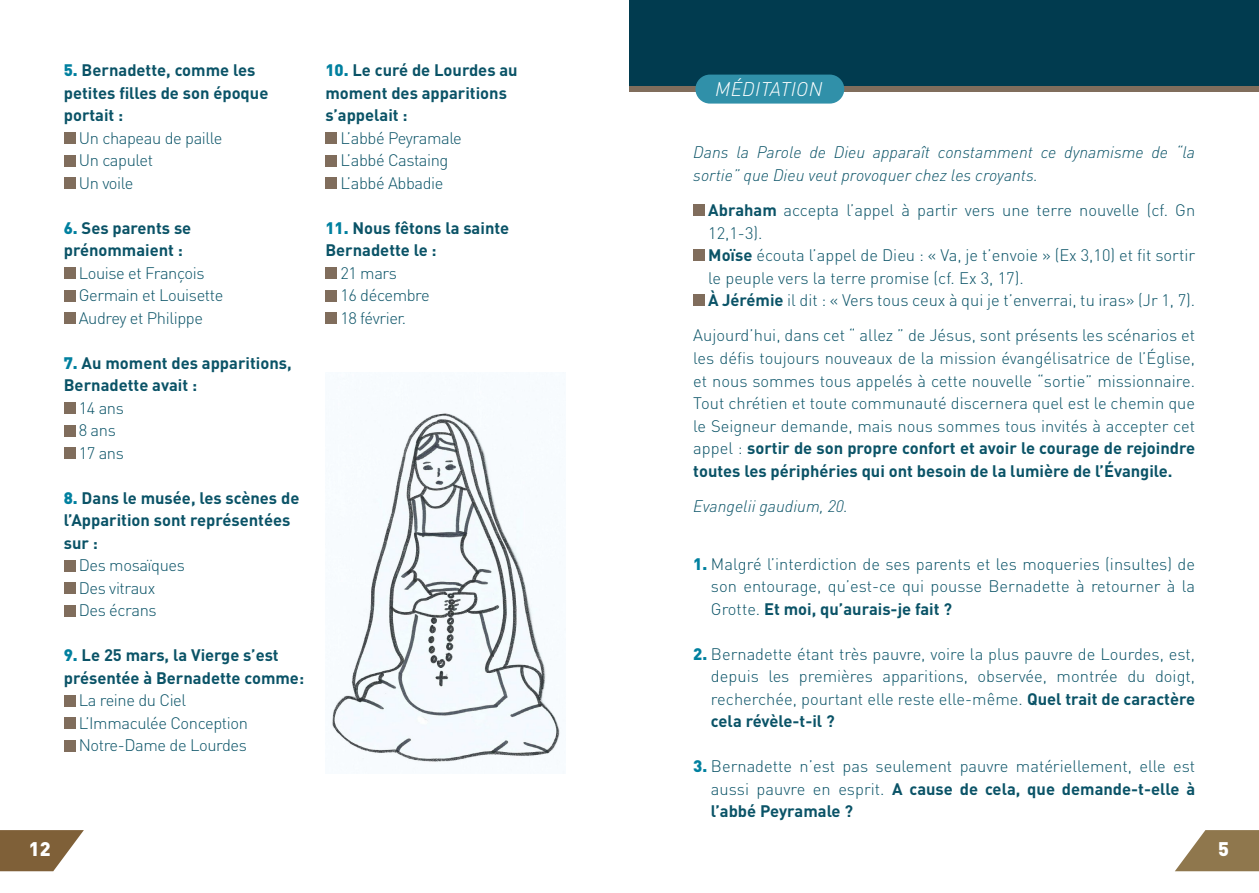
<style>
.page{position:relative;width:1259px;height:893px;background:#fff}
.page>*{position:absolute;margin:0;border:0;box-sizing:border-box;transform-origin:0 0}
.t1{font:italic 300 19.5px "DIN Pro";letter-spacing:.02em;color:#fff}
.t2{font:900 19.5px "DIN Pro";color:#fff}
.t3{font:300 16.5px/22.5px "DIN Pro";letter-spacing:-.01em;color:#0a5367}
.t4{font:700 16.5px/22.5px "DIN Pro";color:#0a5367}
.t5{font:italic 300 16.5px/22.5px "DIN Pro";color:#0a5367}
.s1{font-weight:900;color:#00809f}
.s2{font-weight:700}
</style>
<div class="page">
<svg style="left:1175px;top:830px;width:84px;height:41px"></svg>
<svg style="left:0;top:830px;width:84px;height:41px"></svg>
<div style="left:693px;top:205px;width:12px;height:11px;background:#806d5c"></div>
<div style="left:693px;top:250px;width:12px;height:11px;background:#806d5c"></div>
<div style="left:693px;top:295px;width:12px;height:11px;background:#806d5c"></div>
<div style="left:629px;top:0;width:630px;height:86px;background:#013b4f"></div>
<div style="left:629px;top:86px;width:630px;height:6px;background:#806d5c"></div>
<div style="left:695px;top:75px;width:149px;height:29px;background:#3090a9;border-radius:14px"></div>
<div style="left:64px;top:132px;width:11px;height:12px;background:#806d5c"></div>
<div style="left:64px;top:155px;width:11px;height:11px;background:#806d5c"></div>
<div style="left:64px;top:177px;width:11px;height:12px;background:#806d5c"></div>
<div style="left:64px;top:267px;width:11px;height:12px;background:#806d5c"></div>
<div style="left:64px;top:290px;width:11px;height:11px;background:#806d5c"></div>
<div style="left:64px;top:312px;width:11px;height:12px;background:#806d5c"></div>
<div style="left:64px;top:402px;width:11px;height:12px;background:#806d5c"></div>
<div style="left:64px;top:425px;width:11px;height:11px;background:#806d5c"></div>
<div style="left:64px;top:447px;width:11px;height:12px;background:#806d5c"></div>
<div style="left:64px;top:560px;width:11px;height:11px;background:#806d5c"></div>
<div style="left:64px;top:582px;width:11px;height:12px;background:#806d5c"></div>
<div style="left:64px;top:605px;width:11px;height:11px;background:#806d5c"></div>
<div style="left:64px;top:695px;width:11px;height:11px;background:#806d5c"></div>
<div style="left:64px;top:717px;width:11px;height:12px;background:#806d5c"></div>
<div style="left:64px;top:740px;width:11px;height:11px;background:#806d5c"></div>
<div style="left:325px;top:132px;width:12px;height:12px;background:#806d5c"></div>
<div style="left:325px;top:155px;width:12px;height:11px;background:#806d5c"></div>
<div style="left:325px;top:177px;width:12px;height:12px;background:#806d5c"></div>
<div style="left:325px;top:267px;width:12px;height:12px;background:#806d5c"></div>
<div style="left:325px;top:290px;width:12px;height:11px;background:#806d5c"></div>
<div style="left:325px;top:312px;width:12px;height:12px;background:#806d5c"></div>
<img style="left:331px;top:412px;width:229px;height:351px">
<p class="t4" style="left:64px;top:59px;width:206px"><span class="s1">5.</span> Bernadette, comme les petites filles de son époque portait :</p>
<p class="t3" style="left:79px;top:126px;width:145px">Un chapeau de paille<br>Un capulet<br>Un voile</p>
<p class="t4" style="left:64px;top:216px;width:129px"><span class="s1">6.</span> Ses parents se prénommaient :</p>
<p class="t3" style="left:79px;top:261px;width:146px">Louise et François<br>Germain et Louisette<br>Audrey et Philippe</p>
<p class="t4" style="left:64px;top:351px;width:229px"><span class="s1">7.</span> Au moment des apparitions,<br>Bernadette avait :</p>
<p class="t3" style="left:79px;top:396px;width:47px">14 ans<br>8 ans<br>17 ans</p>
<p class="t4" style="left:64px;top:486px;width:237px"><span class="s1">8.</span> Dans le musée, les scènes de l’Apparition sont représentées sur :</p>
<p class="t3" style="left:79px;top:554px;width:108px">Des mosaïques<br>Des vitraux<br>Des écrans</p>
<p class="t4" style="left:64px;top:643px;width:242px"><span class="s1">9.</span> Le 25 mars, la Vierge s’est présentée à Bernadette comme:</p>
<p class="t3" style="left:79px;top:689px;width:171px">La reine du Ciel<br>L’Immaculée Conception<br>Notre-Dame de Lourdes</p>
<p class="t4" style="left:325px;top:59px;width:194px"><span class="s1">10.</span> Le curé de Lourdes au moment des apparitions s’appelait :</p>
<p class="t3" style="left:340px;top:126px;width:123px">L’abbé Peyramale<br>L’abbé Castaing<br>L’abbé Abbadie</p>
<p class="t4" style="left:325px;top:216px;width:185px"><span class="s1">11.</span> Nous fêtons la sainte<br>Bernadette le :</p>
<p class="t3" style="left:340px;top:261px;width:91px">21 mars<br>16 décembre<br>18 février.</p>
<p class="t1" style="left:715px;top:74px;width:109px">MÉDITATION</p>
<p class="t5" style="left:693px;top:140px;width:503px">Dans la Parole de Dieu apparaît constamment ce dynamisme de “la sortie” que Dieu veut provoquer chez les croyants.</p>
<p class="t3" style="left:708px;top:198px;width:488px"><span class="s2">Abraham</span> accepta l’appel à partir vers une terre nouvelle (cf. Gn 12,1-3).<br><span class="s2">Moïse</span> écouta l’appel de Dieu : « Va, je t’envoie » (Ex 3,10) et fit sortir le peuple vers la terre promise (cf. Ex 3, 17).<br><span class="s2">À Jérémie</span> il dit : « Vers tous ceux à qui je t’enverrai, tu iras» (Jr 1, 7).</p>
<p class="t3" style="left:693px;top:324px;width:503px;text-align:justify">Aujourd’hui, dans cet “ allez ” de Jésus, sont présents les scénarios et les défis toujours nouveaux de la mission évangélisatrice de l’Église, et nous sommes tous appelés à cette nouvelle “sortie” missionnaire.<br>Tout chrétien et toute communauté discernera quel est le chemin que le Seigneur demande, mais nous sommes tous invités à accepter cet appel : <span class="s2">sortir de son propre confort et avoir le courage de rejoindre toutes les périphéries qui ont besoin de la lumière de l’Évangile.</span></p>
<p class="t5" style="left:693px;top:493px;width:156px">Evangelii gaudium, 20.</p>
<p class="t3" style="left:711px;top:552px;width:486px;text-align:justify;text-indent:-18px"><span class="s1">1.</span> Malgré l’interdiction de ses parents et les moqueries (insultes) de son entourage, qu’est-ce qui pousse Bernadette à retourner à la Grotte. <span class="s2">Et moi, qu’aurais-je fait ?</span></p>
<p class="t3" style="left:711px;top:642px;width:486px;text-align:justify;text-indent:-18px"><span class="s1">2.</span> Bernadette étant très pauvre, voire la plus pauvre de Lourdes, est, depuis les premières apparitions, observée, montrée du doigt, recherchée, pourtant elle reste elle-même. <span class="s2">Quel trait de caractère cela révèle-t-il ?</span></p>
<p class="t3" style="left:711px;top:754px;width:486px;text-align:justify;text-indent:-18px"><span class="s1">3.</span> Bernadette n’est pas seulement pauvre matériellement, elle est aussi pauvre en esprit. <span class="s2">A cause de cela, que demande-t-elle à l’abbé Peyramale ?</span></p>
<p class="t2" style="left:29px;top:832px;width:23px">12</p>
<p class="t2" style="left:1218px;top:832px;width:12px">5</p>
</div>
